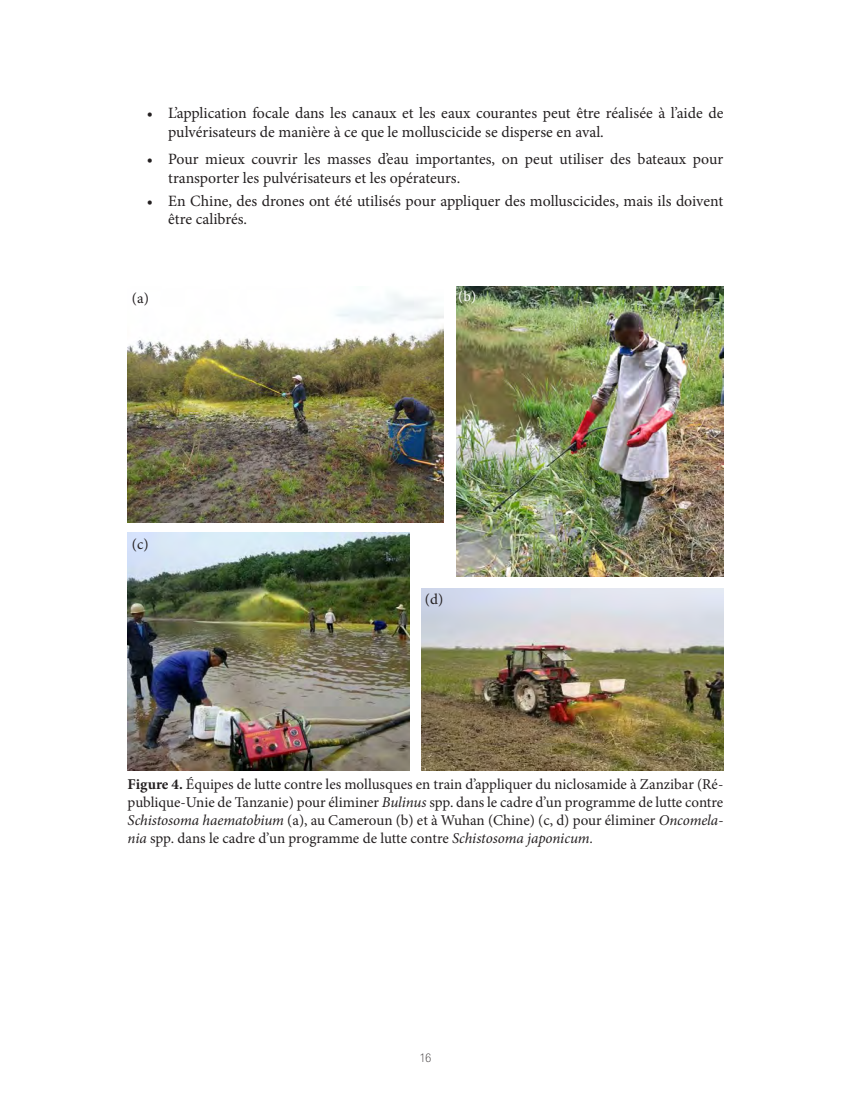
<style>
.page{position:relative;width:851px;height:1106px;background:#fff}
.page>*{position:absolute;margin:0;border:0;box-sizing:border-box;transform-origin:0 0}
.t1{font:15.75px/18.8px "Minion Pro";color:#231f20}
.Figures_et_tables_le{font:15px/18px "Minion Pro";color:#231f20;text-align:justify}
.t2{font:15px "Minion Pro";color:#fff}
.t3{font:100 condensed 12px "Helvetica Neue";color:#231f20}
.s1{font-weight:700}
.s2{font-style:italic}
</style>
<div class="page">
<img style="left:128px;top:294px;width:315px;height:229px">
<img style="left:128px;top:533px;width:281px;height:237px">
<img style="left:421px;top:588px;width:302px;height:182px">
<img style="left:456px;top:286px;width:267px;height:290px">
<p class="t1" style="left:168px;top:103px;width:556px;text-indent:-21px">• L’application focale dans les canaux et les eaux courantes peut être réalisée à l’aide de pulvérisateurs de manière à ce que le molluscicide se disperse en aval.</p>
<p class="t1" style="left:168px;top:149px;width:556px;text-indent:-21px">• Pour mieux couvrir les masses d’eau importantes, on peut utiliser des bateaux pour transporter les pulvérisateurs et les opérateurs.</p>
<p class="t1" style="left:168px;top:191px;width:556px;text-indent:-21px">• En Chine, des drones ont été utilisés pour appliquer des molluscicides, mais ils doivent être calibrés.</p>
<p class="Figures_et_tables_le" style="left:132px;top:290px;width:18px">(a)</p>
<p class="Figures_et_tables_le" style="left:132px;top:535px;width:18px">(c)</p>
<p class="t2" style="left:458px;top:286px;width:20px">(b)</p>
<p class="Figures_et_tables_le" style="left:425px;top:590px;width:20px">(d)</p>
<p class="Figures_et_tables_le" style="left:128px;top:775px;width:597px"><span class="s1">Figure 4.</span> Équipes de lutte contre les mollusques en train d’appliquer du niclosamide à Zanzibar (Ré&shy;publique-Unie de Tanzanie) pour éliminer <span class="s2">Bulinus</span> spp. dans le cadre d’un programme de lutte contre <span class="s2">Schistosoma haematobium</span> (a), au Cameroun (b) et à Wuhan (Chine) (c, d) pour éliminer <span class="s2">Oncomela&shy;nia</span> spp. dans le cadre d’un programme de lutte contre <span class="s2">Schistosoma japonicum.</span></p>
<p class="t3" style="left:420px;top:1050px;width:13px">16</p>
</div>
